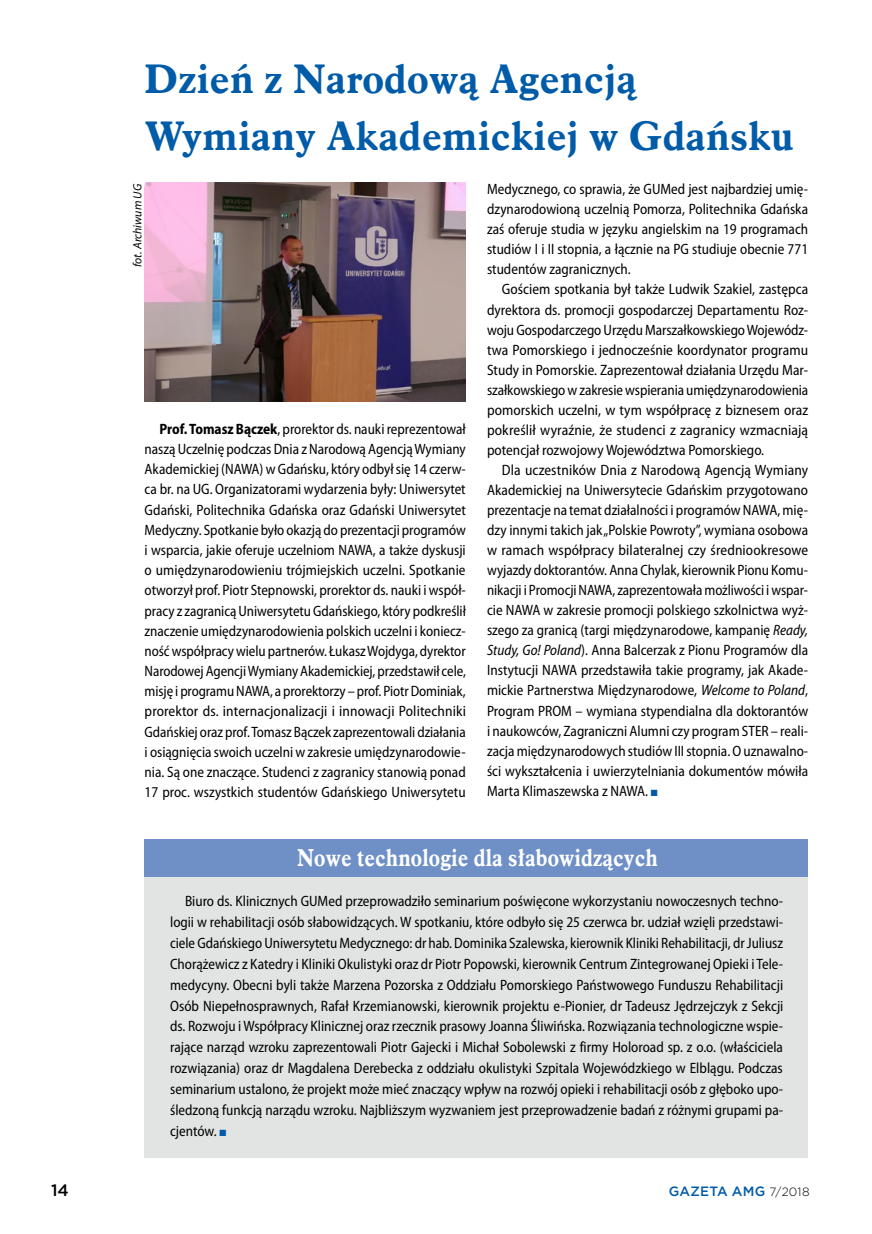
<style>
.page{position:relative;width:872px;height:1234px;background:#fff}
.page>*{position:absolute;margin:0;border:0;box-sizing:border-box;transform-origin:0 0}
.t1{font:700 40.5px/57px "Aldine 721 EU";letter-spacing:.005em;color:#005ba8}
.t2{font:700 24px "Aldine 721 EU";letter-spacing:.005em;color:#fff;scale:.88 1}
.t3{font:500 16.5px "Gotham";color:#000}
.t4{font:semi-condensed 15px/20.1px "Myriad Pro";color:#000;text-align:justify;scale:.96 1}
.t5{font:semi-condensed 15px/20.1px "Myriad Pro";color:#000;text-align:justify}
.t6{font:500 13.5px "Gotham";letter-spacing:.015em;color:#005ba8}
.t7{font:italic 12px "Myriad Pro";letter-spacing:-.005em;color:#000}
.s1{font-weight:700}
.s2{font-style:italic}
.s3{color:#005ba8}
.s4{font-weight:300;font-size:12px;color:#000}
</style>
<div class="page">
<img style="left:145px;top:183px;width:321px;height:218px">
<div style="left:145px;top:838px;width:663px;height:319px;background:#e2e3e3"></div>
<div style="left:145px;top:838px;width:663px;height:38px;background:#6f90c7"></div>
<h1 class="t1" style="left:145px;top:51px;width:650px">Dzień z Narodową Agencją<br>Wymiany Akademickiej w Gdańsku</h1>
<p class="t7" style="left:130px;top:267px;width:84px;rotate:-90deg">fot. Archiwum UG</p>
<p class="t4" style="left:145px;top:418px;width:336px;text-indent:15px"><span class="s1">Prof. Tomasz Bączek</span>, prorektor ds. nauki reprezentował naszą Uczelnię podczas Dnia z Narodową Agencją Wymiany Akademickiej (NAWA) w Gdańsku, który odbył się 14 czerw&shy;ca br. na UG. Organizatorami wydarzenia były: Uniwersytet Gdański, Politechnika Gdańska oraz Gdański Uniwersytet Medyczny. Spotkanie było okazją do prezentacji programów i wsparcia, jakie oferuje uczelniom NAWA, a także dyskusji o umiędzynarodowieniu trójmiejskich uczelni. Spotkanie otworzył prof. Piotr Stepnowski, prorektor ds. nauki i współ&shy;pracy z zagranicą Uniwersytetu Gdańskiego, który podkreślił znaczenie umiędzynarodowienia polskich uczelni i koniecz&shy;ność współpracy wielu partnerów. Łukasz Wojdyga, dyrektor Narodowej Agencji Wymiany Akademickiej, przedstawił cele, misję i programu NAWA, a prorektorzy – prof. Piotr Dominiak, prorektor ds. internacjonalizacji i innowacji Politechniki Gdańskiej oraz prof. Tomasz Bączek zaprezentowali działania i osiągnięcia swoich uczelni w zakresie umiędzynarodowie&shy;nia. Są one znaczące. Studenci z zagranicy stanowią ponad 17 proc. wszystkich studentów Gdańskiego Uniwersytetu</p>
<p class="t4" style="left:487px;top:179px;width:336px">Medycznego, co sprawia, że GUMed jest najbardziej umię&shy;dzynarodowioną uczelnią Pomorza, Politechnika Gdańska zaś oferuje studia w języku angielskim na 19 programach studiów I i II stopnia, a łącznie na PG studiuje obecnie 771 studentów zagranicznych.</p>
<p class="t5" style="left:487px;top:279px;width:323px;text-indent:15px">Gościem spotkania był także Ludwik Szakiel, zastępca dyrektora ds. promocji gospodarczej Departamentu Roz&shy;woju Gospodarczego Urzędu Marszałkowskiego Wojewódz&shy;twa Pomorskiego i jednocześnie koordynator programu Study in Pomorskie. Zaprezentował działania Urzędu Mar&shy;szałkowskiego w zakresie wspierania umiędzynarodowienia pomorskich uczelni, w tym współpracę z biznesem oraz pokreślił wyraźnie, że studenci z zagranicy wzmacniają potencjał rozwojowy Województwa Pomorskiego.</p>
<p class="t5" style="left:487px;top:459px;width:323px;text-indent:15px">Dla uczestników Dnia z Narodową Agencją Wymiany Akademickiej na Uniwersytecie Gdańskim przygotowano prezentacje na temat działalności i programów NAWA, mię&shy;dzy innymi takich jak „Polskie Powroty”, wymiana osobowa w ramach współpracy bilateralnej czy średniookresowe wyjazdy doktorantów. Anna Chylak, kierownik Pionu Komu&shy;nikacji i Promocji NAWA, zaprezentowała możliwości i wspar&shy;cie NAWA w zakresie promocji polskiego szkolnictwa wyż&shy;szego za granicą (targi międzynarodowe, kampanię <span class="s2">Ready, Study, Go! Poland</span>). Anna Balcerzak z Pionu Programów dla Instytucji NAWA przedstawiła takie programy, jak Akade&shy;mickie Partnerstwa Międzynarodowe, <span class="s2">Welcome to Poland</span>, Program PROM – wymiana stypendialna dla doktorantów i naukowców, Zagraniczni Alumni czy program STER – reali&shy;zacja międzynarodowych studiów III stopnia. O uznawalno&shy;ści wykształcenia i uwierzytelniania dokumentów mówiła Marta Klimaszewska z NAWA. <span class="s3">■</span></p>
<h2 class="t2" style="left:297px;top:842px;width:411px">Nowe technologie dla słabowidzących</h2>
<p class="t4" style="left:170px;top:890px;width:640px;line-height:20.9px;text-indent:15px">Biuro ds. Klinicznych GUMed przeprowadziło seminarium poświęcone wykorzystaniu nowoczesnych techno&shy;logii w rehabilitacji osób słabowidzących. W spotkaniu, które odbyło się 25 czerwca br. udział wzięli przedstawi&shy;ciele Gdańskiego Uniwersytetu Medycznego: dr hab. Dominika Szalewska, kierownik Kliniki Rehabilitacji, dr Juliusz Chorążewicz z Katedry i Kliniki Okulistyki oraz dr Piotr Popowski, kierownik Centrum Zintegrowanej Opieki i Tele&shy;medycyny. Obecni byli także Marzena Pozorska z Oddziału Pomorskiego Państwowego Funduszu Rehabilitacji Osób Niepełnosprawnych, Rafał Krzemianowski, kierownik projektu e-Pionier, dr Tadeusz Jędrzejczyk z Sekcji ds. Rozwoju i Współpracy Klinicznej oraz rzecznik prasowy Joanna Śliwińska. Rozwiązania technologiczne wspie&shy;rające narząd wzroku zaprezentowali Piotr Gajecki i Michał Sobolewski z firmy Holoroad sp. z o.o. (właściciela rozwiązania) oraz dr Magdalena Derebecka z oddziału okulistyki Szpitala Wojewódzkiego w Elblągu. Podczas seminarium ustalono, że projekt może mieć znaczący wpływ na rozwój opieki i rehabilitacji osób z głęboko upo&shy;śledzoną funkcją narządu wzroku. Najbliższym wyzwaniem jest przeprowadzenie badań z różnymi grupami pa&shy;cjentów. <span class="s3">■</span></p>
<p class="t3" style="left:51px;top:1179px;width:19px">14</p>
<p class="t6" style="left:668px;top:1182px;width:142px">GAZETA AMG <span class="s4">7/2018</span></p>
</div>
